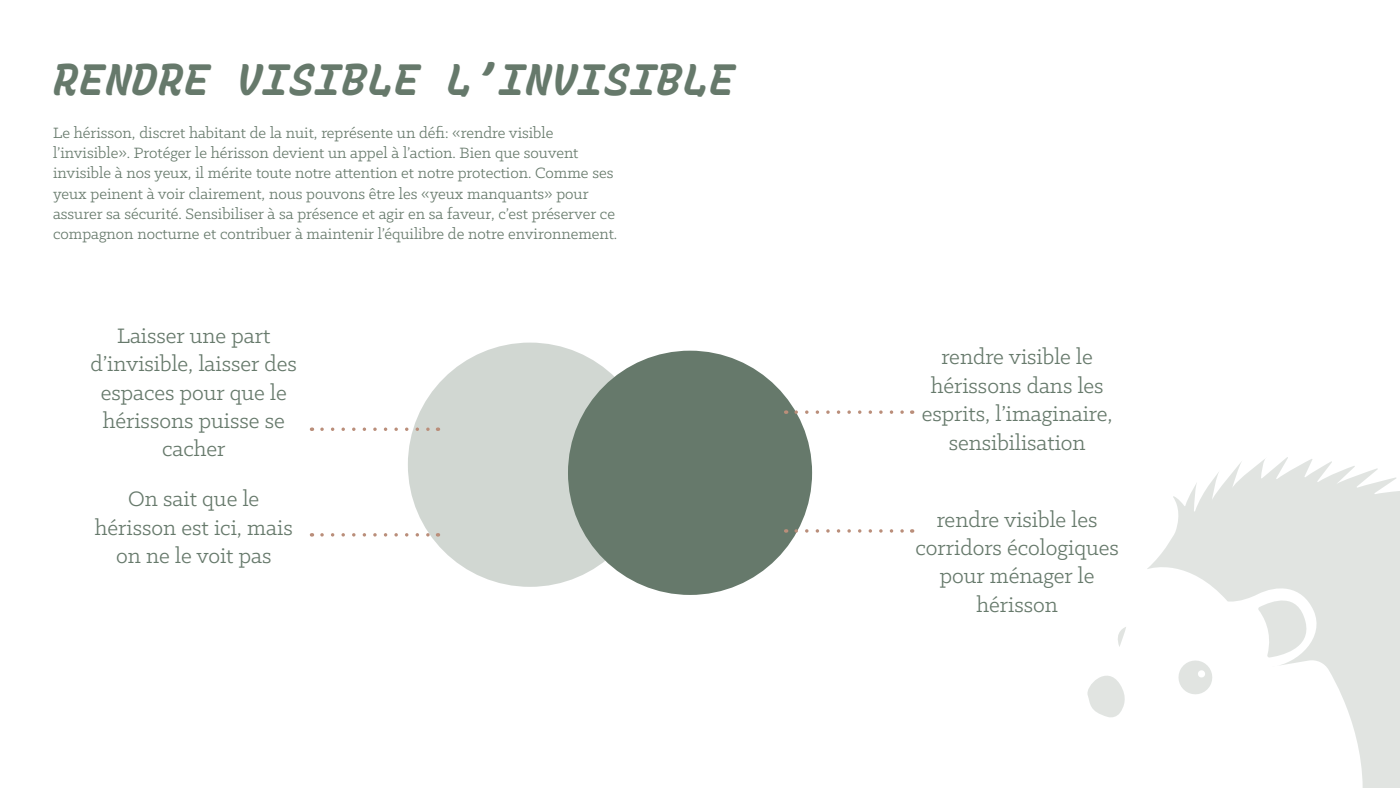
<style>
.page{position:relative;width:1400px;height:788px;background:#fff}
.page>*{position:absolute;margin:0;border:0;box-sizing:border-box;transform-origin:0 0}
.t1{font:300 43.75px "Recursive Sans Linear";color:#66796b}
.t2{font:23.62px/28.3px "Klinic Slab";color:#66796b;text-align:center}
.t3{font:16.89px/20.3px "Klinic Slab";color:#66796b}
</style>
<div class="page">
<svg style="left:1147px;top:457px;width:253px;height:331px"></svg>
<svg style="left:1087px;top:676px;width:38px;height:42px"></svg>
<svg style="left:1176px;top:658px;width:39px;height:38px"></svg>
<svg style="left:1258px;top:591px;width:54px;height:66px"></svg>
<svg style="left:1118px;top:627px;width:8px;height:20px"></svg>
<div style="left:408px;top:342px;width:244px;height:244px;background:#d1d7d2;border-radius:50%"></div>
<div style="left:568px;top:350px;width:244px;height:245px;background:#66796b;border-radius:50%"></div>
<svg style="left:796px;top:410px;width:108px;height:4px"></svg>
<svg style="left:796px;top:529px;width:108px;height:3px"></svg>
<svg style="left:322px;top:427px;width:108px;height:4px"></svg>
<svg style="left:322px;top:533px;width:109px;height:3px"></svg>
<h1 class="t1" style="left:52px;top:45px;width:684px">RENDRE VISIBLE L’INVISIBLE</h1>
<p class="t3" style="left:53px;top:122px;width:566px">Le hérisson, discret habitant de la nuit, représente un défi: «rendre visible l’invisible». Protéger le hérisson devient un appel à l’action. Bien que souvent invisible à nos yeux, il mérite toute notre attention et notre protection. Comme ses yeux peinent à voir clairement, nous pouvons être les «yeux manquants» pour assurer sa sécurité. Sensibiliser à sa présence et agir en sa faveur, c’est préserver ce compagnon nocturne et contribuer à maintenir l’équilibre de notre environnement.</p>
<h2 class="t2" style="left:91px;top:321px;width:208px">Laisser une part d’invisible, laisser des espaces pour que le hérissons puisse se cacher</h2>
<h2 class="t2" style="left:95px;top:484px;width:199px">On sait que le hérisson est ici, mais on ne le voit pas</h2>
<h2 class="t2" style="left:922px;top:342px;width:192px">rendre visible le hérissons dans les esprits, l’imaginaire, sensibilisation</h2>
<h2 class="t2" style="left:916px;top:504px;width:205px">rendre visible les corridors écologiques pour ménager le hérisson</h2>
</div>
